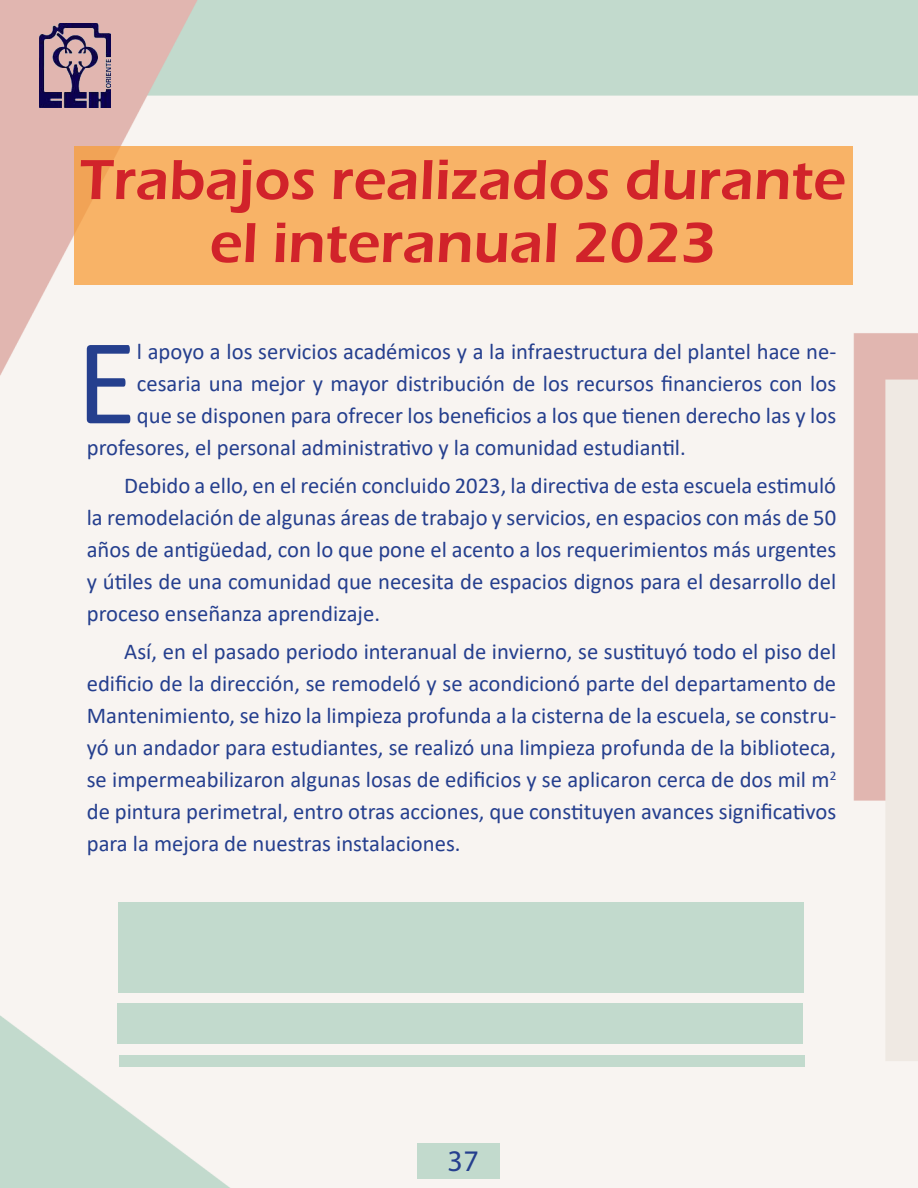
<style>
.page{position:relative;width:918px;height:1188px;background:#fff}
.page>*{position:absolute;margin:0;border:0;box-sizing:border-box;transform-origin:0 0}
.t1{font:123.9px "Calibri";color:#253f8e}
.t2{font:600 58.5px/63px "Eras ITC";color:#d1232a;text-align:center}
.t3{font:30px "Myriad Pro";color:#253f8e}
.t4{font:22.65px/32.1px "Calibri";color:#253f8e;text-align:justify}
</style>
<div class="page">
<img style="left:0;top:0;width:918px;height:1188px">
<div style="left:418px;top:1143px;width:82px;height:36px;background:#c2dacd"></div>
<div style="left:74px;top:146px;width:779px;height:138px;background:#f8b367"></div>
<div style="left:117px;top:1003px;width:686px;height:41px;background:#c2dacd"></div>
<div style="left:119px;top:1055px;width:686px;height:11px;background:#c2dacd"></div>
<div style="left:118px;top:902px;width:686px;height:91px;background:#c2dacd"></div>
<img style="left:39px;top:24px;width:72px;height:84px">
<h2 class="t2" style="left:80px;top:149px;width:768px">Trabajos realizados durante el interanual 2023</h2>
<h1 class="t1" style="left:76px;top:296px;width:62px">E</h1>
<p class="t4" style="left:137px;top:335px;width:701px">l apoyo a los servicios académicos y a la infraestructura del plantel hace ne-</p>
<p class="t4" style="left:137px;top:367px;width:701px">cesaria una mejor y mayor distribución de los recursos financieros con los</p>
<p class="t4" style="left:137px;top:399px;width:701px">que se disponen para ofrecer los beneficios a los que tienen derecho las y los</p>
<p class="t4" style="left:87px;top:431px;width:601px">profesores, el personal administrativo y la comunidad estudiantil.</p>
<p class="t4" style="left:87px;top:469px;width:751px;text-indent:37px">Debido a ello, en el recién concluido 2023, la directiva de esta escuela estimuló la remodelación de algunas áreas de trabajo y servicios, en espacios con más de 50 años de antigüedad, con lo que pone el acento a los requerimientos más urgentes y útiles de una comunidad que necesita de espacios dignos para el desarrollo del proceso enseñanza aprendizaje.</p>
<p class="t4" style="left:87px;top:635px;width:751px;text-indent:37px">Así, en el pasado periodo interanual de invierno, se sustituyó todo el piso del edificio de la dirección, se remodeló y se acondicionó parte del departamento de Mantenimiento, se hizo la limpieza profunda a la cisterna de la escuela, se constru&shy;yó un andador para estudiantes, se realizó una limpieza profunda de la biblioteca, se impermeabilizaron algunas losas de edificios y se aplicaron cerca de dos mil m<sup>2 </sup>de pintura perimetral, entro otras acciones, que constituyen avances significativos para la mejora de nuestras instalaciones.</p>
<h3 class="t3" style="left:448px;top:1143px;width:33px">37</h3>
</div>
